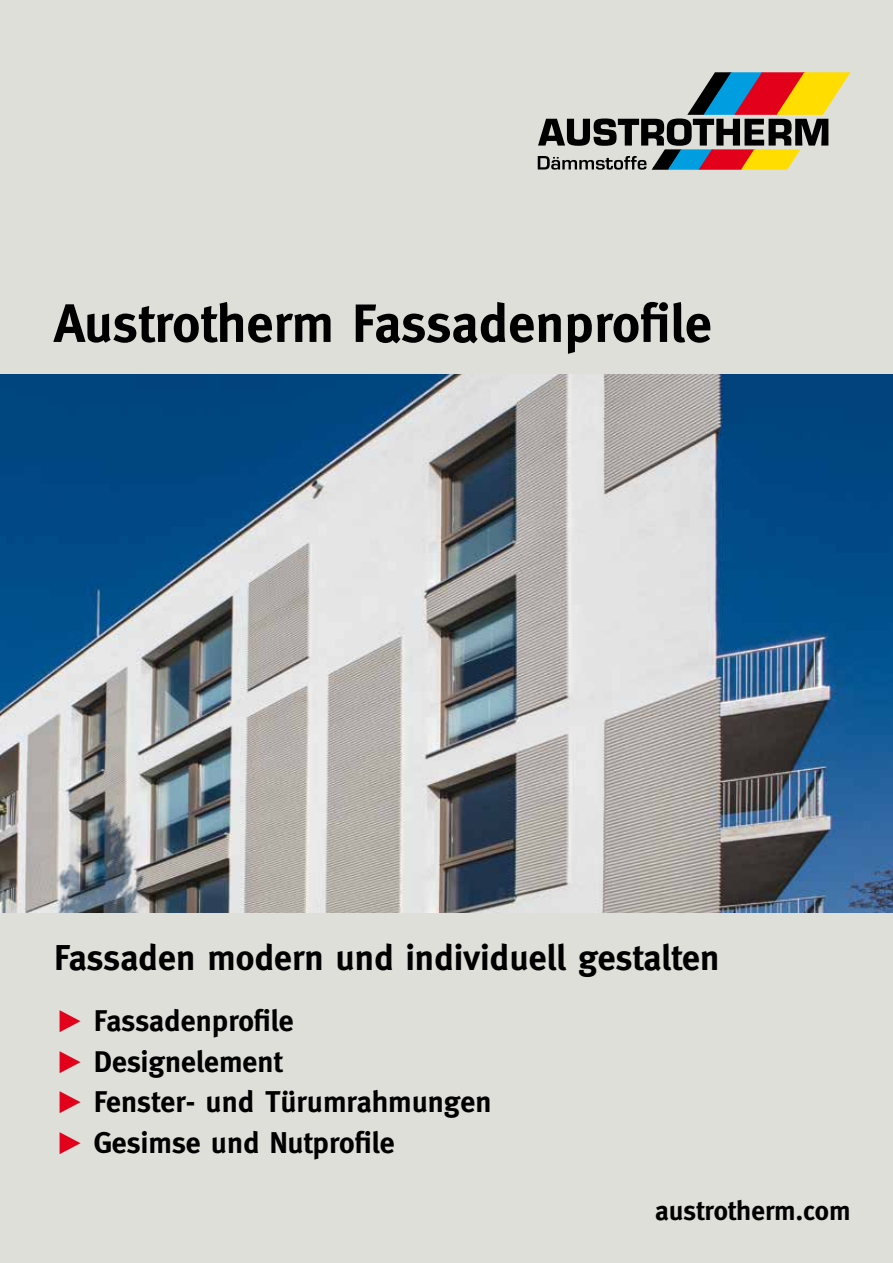
<style>
.page{position:relative;width:893px;height:1263px;background:#dfdfd9}
.page>*{position:absolute;margin:0;border:0;box-sizing:border-box;transform-origin:0 0}
.t1{font:700 54px "Meta";color:#000}
.t2{font:700 36px "Meta";color:#000}
.t3{font:700 30px/40.5px "Meta";color:#000}
.t4{font:700 27.3px "Meta";color:#000}
.s1{font-family:"Scala Sans";color:#e2001a}
</style>
<div class="page">
<svg style="left:538px;top:72px;width:312px;height:98px"></svg>
<img style="left:0;top:374px;width:893px;height:538px">
<h1 class="t1" style="left:54px;top:292px;width:659px">Austrotherm Fassadenprofile</h1>
<p class="t2" style="left:54px;top:936px;width:667px">Fassaden modern und individuell gestalten</p>
<p class="t3" style="left:54px;top:1000px;width:439px"><span class="s1">Ω</span> Fassadenprofile<br><span class="s1">Ω</span> Designelement<br><span class="s1">Ω</span> Fenster- und Türumrahmungen<br><span class="s1">Ω</span> Gesimse und Nutprofile</p>
<p class="t4" style="left:655px;top:1195px;width:197px">austrotherm.com</p>
</div>
